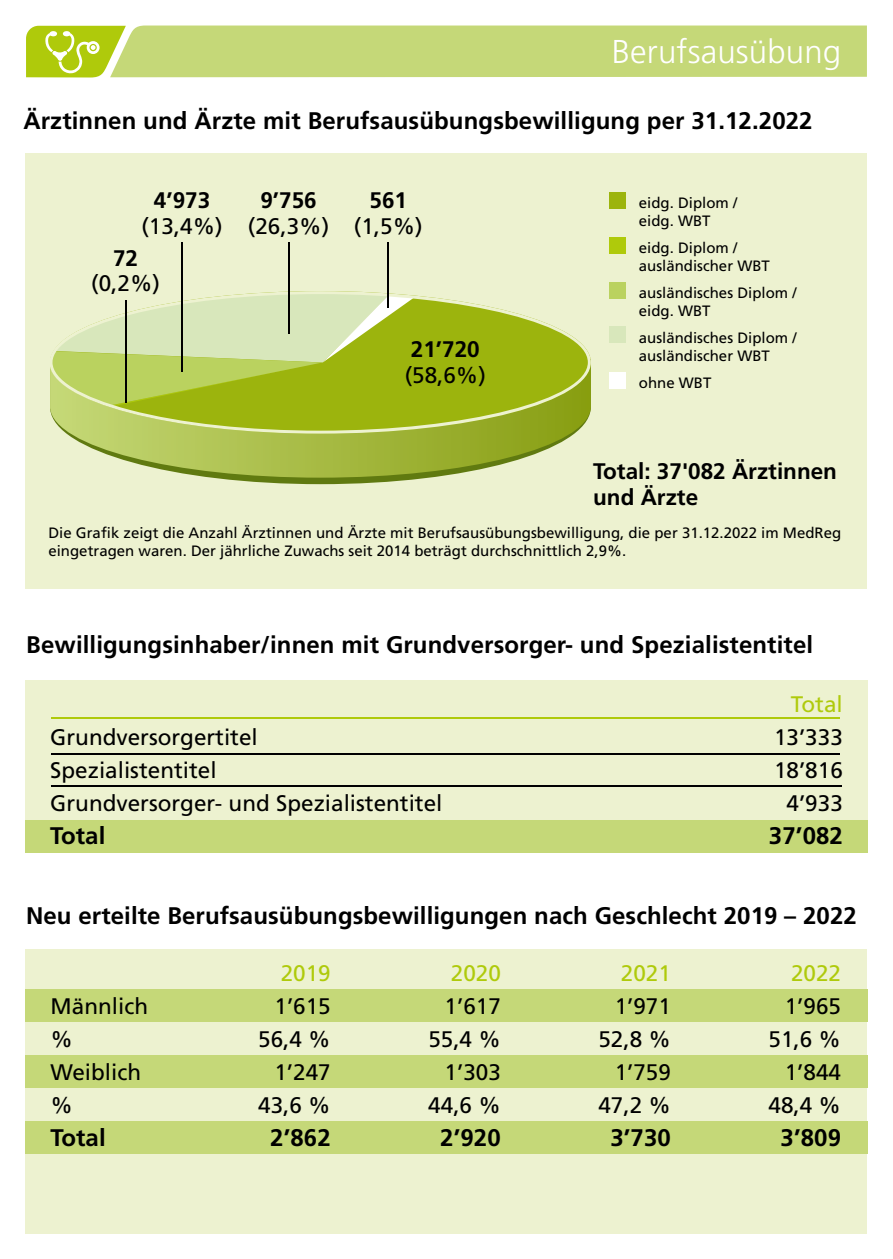
<style>
.page{position:relative;width:893px;height:1259px;background:#fff}
.page>*{position:absolute;margin:0;border:0;box-sizing:border-box;transform-origin:0 0}
.t1{font:300 33px "Frutiger";letter-spacing:.005em;color:#fff}
.t2{font:700 24px "Frutiger";letter-spacing:.005em;color:#000}
.t3{font:22.5px "Frutiger";color:#000}
.t4{font:700 22.5px/25.5px "Frutiger";color:#000}
.t5{font:22.5px "Frutiger";color:#afca0b}
.t6{font:15px/18px "Frutiger";color:#000}
</style>
<div class="page">
<div style="left:25px;top:680px;width:842px;height:172px;background:#edf2d0"></div>
<div style="left:25px;top:820px;width:842px;height:33px;background:#c5d878"></div>
<div style="left:26px;top:153px;width:841px;height:436px;background:#edf2d0"></div>
<div style="left:609px;top:192px;width:17px;height:16px;background:#9cb40d"></div>
<div style="left:609px;top:237px;width:17px;height:16px;background:#afca0b"></div>
<div style="left:609px;top:282px;width:17px;height:16px;background:#bad25f"></div>
<div style="left:609px;top:326px;width:17px;height:17px;background:#d8e7bb"></div>
<div style="left:609px;top:372px;width:17px;height:16px;background:#fff"></div>
<hr style="left:51px;top:753px;width:788px;height:2px;background:#000">
<hr style="left:51px;top:717px;width:788px;height:2px;background:#afca0b">
<hr style="left:51px;top:785px;width:790px;height:1px;background:#000">
<div style="left:25px;top:949px;width:842px;height:285px;background:#edf2d0"></div>
<div style="left:25px;top:989px;width:842px;height:33px;background:#c5d878"></div>
<div style="left:25px;top:1055px;width:842px;height:33px;background:#c5d878"></div>
<div style="left:25px;top:1121px;width:842px;height:33px;background:#c5d878"></div>
<svg style="left:26px;top:26px;width:841px;height:51px;background:#c4d770"></svg>
<svg style="left:215px;top:478px;width:211px;height:6px"></svg>
<svg style="left:67px;top:434px;width:507px;height:44px"></svg>
<svg style="left:50px;top:291px;width:541px;height:143px;background:#b8cb5d"></svg>
<hr style="left:125px;top:300px;width:1px;height:102px;background:#000">
<hr style="left:181px;top:242px;width:2px;height:129px;background:#000">
<hr style="left:288px;top:242px;width:1px;height:92px;background:#000">
<hr style="left:388px;top:242px;width:1px;height:66px;background:#000">
<h1 class="t1" style="left:522px;top:33px;width:340px">Pratique profes ionnelle</h1>
<h2 class="t2" style="left:23px;top:107px;width:791px">Ärztinnen und Ärzte mit Berufsausübungsbewilligung per 31.12.2022</h2>
<h1 class="t1" style="left:612px;top:33px;width:231px">Berufsausübung</h1>
<h3 class="t4" style="left:154px;top:187px;width:58px">4’973</h3>
<h3 class="t3" style="left:141px;top:212px;width:83px">(13,4%)</h3>
<h3 class="t4" style="left:113px;top:245px;width:27px">72</h3>
<h3 class="t3" style="left:91px;top:270px;width:70px">(0,2%)</h3>
<h3 class="t4" style="left:260px;top:187px;width:58px">9’756</h3>
<h3 class="t3" style="left:248px;top:212px;width:83px">(26,3%)</h3>
<h3 class="t4" style="left:370px;top:187px;width:39px">561</h3>
<h3 class="t3" style="left:354px;top:212px;width:70px">(1,5%)</h3>
<h3 class="t4" style="left:411px;top:336px;width:70px">21’720</h3>
<h3 class="t3" style="left:405px;top:362px;width:83px">(58,6%)</h3>
<p class="t6" style="left:639px;top:194px;width:100px">eidg. Diplom / eidg. WBT</p>
<p class="t6" style="left:639px;top:239px;width:132px">eidg. Diplom / ausländischer WBT</p>
<p class="t6" style="left:639px;top:284px;width:159px">ausländisches Diplom / eidg. WBT</p>
<p class="t6" style="left:639px;top:329px;width:159px">ausländisches Diplom / ausländischer WBT</p>
<p class="t6" style="left:639px;top:374px;width:74px">ohne WBT</p>
<h3 class="t4" style="left:593px;top:458px;width:245px">Total: 37'082 Ärztinnen und Ärzte</h3>
<p class="t6" style="left:48px;top:523px;width:794px">Die Grafik zeigt die Anzahl Ärztinnen und Ärzte mit Berufsausübungsbewilligung, die per 31.12.2022 im MedReg eingetragen waren. Der jährliche Zuwachs seit 2014 beträgt durchschnittlich 2,9%.</p>
<h2 class="t2" style="left:26px;top:631px;width:788px">Bewilligungsinhaber/innen mit Grundversorger- und Spezialistentitel</h2>
<h3 class="t5" style="left:791px;top:690px;width:54px">Total</h3>
<h3 class="t3" style="left:50px;top:723px;width:209px">Grundversorgertitel</h3>
<h3 class="t3" style="left:774px;top:723px;width:70px">13’333</h3>
<h3 class="t3" style="left:50px;top:756px;width:168px">Spezialistentitel</h3>
<h3 class="t3" style="left:774px;top:756px;width:70px">18’816</h3>
<h3 class="t3" style="left:50px;top:789px;width:394px">Grundversorger- und Spezialistentitel</h3>
<h3 class="t3" style="left:786px;top:789px;width:58px">4’933</h3>
<h2 class="t2" style="left:50px;top:821px;width:57px">Total</h2>
<h2 class="t2" style="left:769px;top:821px;width:75px">37’082</h2>
<h2 class="t2" style="left:26px;top:901px;width:832px">Neu erteilte Berufsausübungsbewilligungen nach Geschlecht 2019 – 2022</h2>
<h3 class="t5" style="left:281px;top:959px;width:52px">2019</h3>
<h3 class="t5" style="left:451px;top:959px;width:52px">2020</h3>
<h3 class="t5" style="left:621px;top:959px;width:52px">2021</h3>
<h3 class="t5" style="left:791px;top:959px;width:52px">2022</h3>
<h3 class="t3" style="left:51px;top:992px;width:99px">Männlich</h3>
<h3 class="t3" style="left:274px;top:992px;width:58px">1’615</h3>
<h3 class="t3" style="left:445px;top:992px;width:58px">1’617</h3>
<h3 class="t3" style="left:615px;top:992px;width:58px">1’971</h3>
<h3 class="t3" style="left:785px;top:992px;width:58px">1’965</h3>
<h3 class="t3" style="left:51px;top:1025px;width:24px">%</h3>
<h3 class="t3" style="left:258px;top:1025px;width:74px">56,4 %</h3>
<h3 class="t3" style="left:428px;top:1025px;width:74px">55,4 %</h3>
<h3 class="t3" style="left:598px;top:1025px;width:74px">52,8 %</h3>
<h3 class="t3" style="left:768px;top:1025px;width:74px">51,6 %</h3>
<h3 class="t3" style="left:51px;top:1058px;width:92px">Weiblich</h3>
<h3 class="t3" style="left:274px;top:1058px;width:58px">1’247</h3>
<h3 class="t3" style="left:445px;top:1058px;width:58px">1’303</h3>
<h3 class="t3" style="left:615px;top:1058px;width:58px">1’759</h3>
<h3 class="t3" style="left:785px;top:1058px;width:58px">1’844</h3>
<h3 class="t3" style="left:51px;top:1091px;width:24px">%</h3>
<h3 class="t3" style="left:258px;top:1091px;width:74px">43,6 %</h3>
<h3 class="t3" style="left:428px;top:1091px;width:74px">44,6 %</h3>
<h3 class="t3" style="left:598px;top:1091px;width:74px">47,2 %</h3>
<h3 class="t3" style="left:768px;top:1091px;width:74px">48,4 %</h3>
<h2 class="t2" style="left:51px;top:1123px;width:57px">Total</h2>
<h2 class="t2" style="left:270px;top:1123px;width:62px">2’862</h2>
<h2 class="t2" style="left:440px;top:1123px;width:62px">2’920</h2>
<h2 class="t2" style="left:610px;top:1123px;width:62px">3’730</h2>
<h2 class="t2" style="left:780px;top:1123px;width:62px">3’809</h2>
</div>
